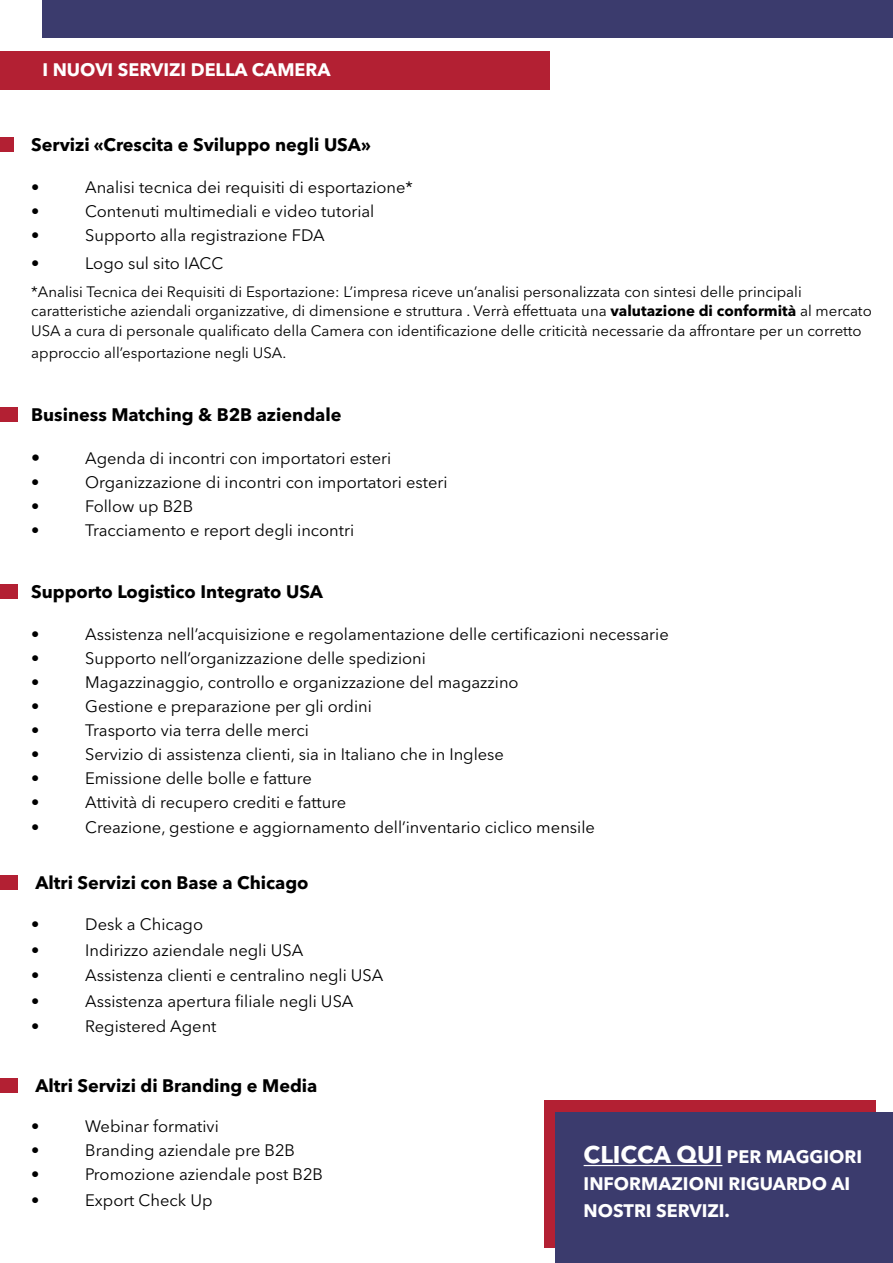
<style>
.page{position:relative;width:893px;height:1263px;background:#fff}
.page>*{position:absolute;margin:0;border:0;box-sizing:border-box;transform-origin:0 0}
.t1{font:700 18px "Avenir Next LT Pro";color:#000}
.t2{font:700 18px/27px "Avenir Next LT Pro";color:#fff}
.t3{font:18px "Avenir Next LT Pro";color:#000}
.t4{font:16.5px "Avenir Next LT Pro";color:#000}
.t5{font:15px/19.5px "Avenir Next LT Pro";color:#000}
.s1{font-weight:700}
.s2{font-size:24px}
</style>
<div class="page">
<div style="left:544px;top:1101px;width:332px;height:147px;background:#b32033"></div>
<div style="left:0;top:51px;width:549px;height:38px;background:#b32033"></div>
<div style="left:43px;top:0;width:850px;height:38px;background:#3b3b6d"></div>
<div style="left:0;top:138px;width:13px;height:14px;background:#b32033"></div>
<div style="left:0;top:407px;width:17px;height:15px;background:#b32033"></div>
<div style="left:0;top:584px;width:17px;height:15px;background:#b32033"></div>
<div style="left:0;top:875px;width:17px;height:15px;background:#b32033"></div>
<div style="left:0;top:1078px;width:17px;height:15px;background:#b32033"></div>
<div style="left:556px;top:1113px;width:337px;height:150px;background:#3b3b6d"></div>
<hr style="left:584px;top:1165px;width:138px;height:1px;background:#fff">
<p class="t2" style="left:43px;top:56px;width:289px">I NUOVI SERVIZI DELLA CAMERA</p>
<p class="t1" style="left:31px;top:134px;width:341px">Servizi «Crescita e Sviluppo negli USA»</p>
<p class="t4" style="left:31px;top:177px;width:10px">•</p>
<p class="t4" style="left:85px;top:177px;width:329px">Analisi tecnica dei requisiti di esportazione*</p>
<p class="t4" style="left:31px;top:201px;width:10px">•</p>
<p class="t4" style="left:85px;top:201px;width:291px">Contenuti multimediali e video tutorial</p>
<p class="t4" style="left:31px;top:225px;width:10px">•</p>
<p class="t4" style="left:85px;top:225px;width:241px">Supporto alla registrazione FDA</p>
<p class="t4" style="left:31px;top:254px;width:10px">•</p>
<p class="t4" style="left:85px;top:254px;width:140px">Logo sul sito IACC</p>
<p class="t5" style="left:31px;top:282px;width:842px">*Analisi Tecnica dei Requisiti di Esportazione: L’impresa riceve un’analisi personalizzata con sintesi delle principali caratteristiche aziendali organizzative, di dimensione e struttura . Verrà effettuata una <span class="s1">valutazione di conformità</span> al mercato<br>USA a cura di personale qualificato della Camera con identificazione delle criticità necessarie da affrontare per un corretto</p>
<p class="t5" style="left:31px;top:343px;width:257px">approccio all’esportazione negli USA.</p>
<p class="t1" style="left:31px;top:403px;width:312px">Business Matching &amp; B2B aziendale</p>
<p class="t3" style="left:31px;top:447px;width:10px">•</p>
<p class="t4" style="left:85px;top:448px;width:308px">Agenda di incontri con importatori esteri</p>
<p class="t4" style="left:31px;top:472px;width:10px">•</p>
<p class="t4" style="left:85px;top:472px;width:364px">Organizzazione di incontri con importatori esteri</p>
<p class="t4" style="left:31px;top:496px;width:10px">•</p>
<p class="t4" style="left:85px;top:496px;width:110px">Follow up B2B</p>
<p class="t4" style="left:31px;top:520px;width:10px">•</p>
<p class="t4" style="left:85px;top:520px;width:270px">Tracciamento e report degli incontri</p>
<p class="t1" style="left:31px;top:580px;width:293px">Supporto Logistico Integrato USA</p>
<p class="t4" style="left:31px;top:624px;width:10px">•</p>
<p class="t4" style="left:85px;top:624px;width:585px">Assistenza nell’acquisizione e regolamentazione delle certificazioni necessarie</p>
<p class="t4" style="left:31px;top:648px;width:10px">•</p>
<p class="t4" style="left:85px;top:648px;width:342px">Supporto nell’organizzazione delle spedizioni</p>
<p class="t4" style="left:31px;top:672px;width:10px">•</p>
<p class="t4" style="left:85px;top:672px;width:435px">Magazzinaggio, controllo e organizzazione del magazzino</p>
<p class="t4" style="left:31px;top:696px;width:10px">•</p>
<p class="t4" style="left:85px;top:696px;width:288px">Gestione e preparazione per gli ordini</p>
<p class="t4" style="left:31px;top:720px;width:10px">•</p>
<p class="t4" style="left:85px;top:720px;width:225px">Trasporto via terra delle merci</p>
<p class="t4" style="left:31px;top:744px;width:10px">•</p>
<p class="t4" style="left:85px;top:744px;width:420px">Servizio di assistenza clienti, sia in Italiano che in Inglese</p>
<p class="t4" style="left:31px;top:768px;width:10px">•</p>
<p class="t4" style="left:85px;top:768px;width:228px">Emissione delle bolle e fatture</p>
<p class="t4" style="left:31px;top:792px;width:10px">•</p>
<p class="t4" style="left:85px;top:792px;width:263px">Attività di recupero crediti e fatture</p>
<p class="t4" style="left:31px;top:817px;width:10px">•</p>
<p class="t4" style="left:85px;top:817px;width:511px">Creazione, gestione e aggiornamento dell’inventario ciclico mensile</p>
<p class="t1" style="left:35px;top:871px;width:275px">Altri Servizi con Base a Chicago</p>
<p class="t4" style="left:31px;top:915px;width:10px">•</p>
<p class="t4" style="left:85px;top:915px;width:119px">Desk a Chicago</p>
<p class="t4" style="left:31px;top:940px;width:10px">•</p>
<p class="t4" style="left:85px;top:940px;width:220px">Indirizzo aziendale negli USA</p>
<p class="t4" style="left:31px;top:966px;width:10px">•</p>
<p class="t4" style="left:85px;top:966px;width:300px">Assistenza clienti e centralino negli USA</p>
<p class="t4" style="left:31px;top:991px;width:10px">•</p>
<p class="t4" style="left:85px;top:991px;width:270px">Assistenza apertura filiale negli USA</p>
<p class="t4" style="left:31px;top:1017px;width:10px">•</p>
<p class="t4" style="left:85px;top:1017px;width:133px">Registered Agent</p>
<p class="t1" style="left:35px;top:1075px;width:284px">Altri Servizi di Branding e Media</p>
<p class="t4" style="left:31px;top:1116px;width:10px">•</p>
<p class="t4" style="left:85px;top:1116px;width:135px">Webinar formativi</p>
<p class="t4" style="left:31px;top:1140px;width:10px">•</p>
<p class="t4" style="left:85px;top:1140px;width:211px">Branding aziendale pre B2B</p>
<p class="t4" style="left:31px;top:1164px;width:10px">•</p>
<p class="t4" style="left:85px;top:1164px;width:239px">Promozione aziendale post B2B</p>
<p class="t4" style="left:31px;top:1190px;width:10px">•</p>
<p class="t4" style="left:85px;top:1190px;width:129px">Export Check Up</p>
<p class="t2" style="left:584px;top:1143px;width:280px"><span class="s2">CLICCA QUI</span> PER MAGGIORI<br>INFORMAZIONI RIGUARDO AI<br>NOSTRI SERVIZI.</p>
</div>
